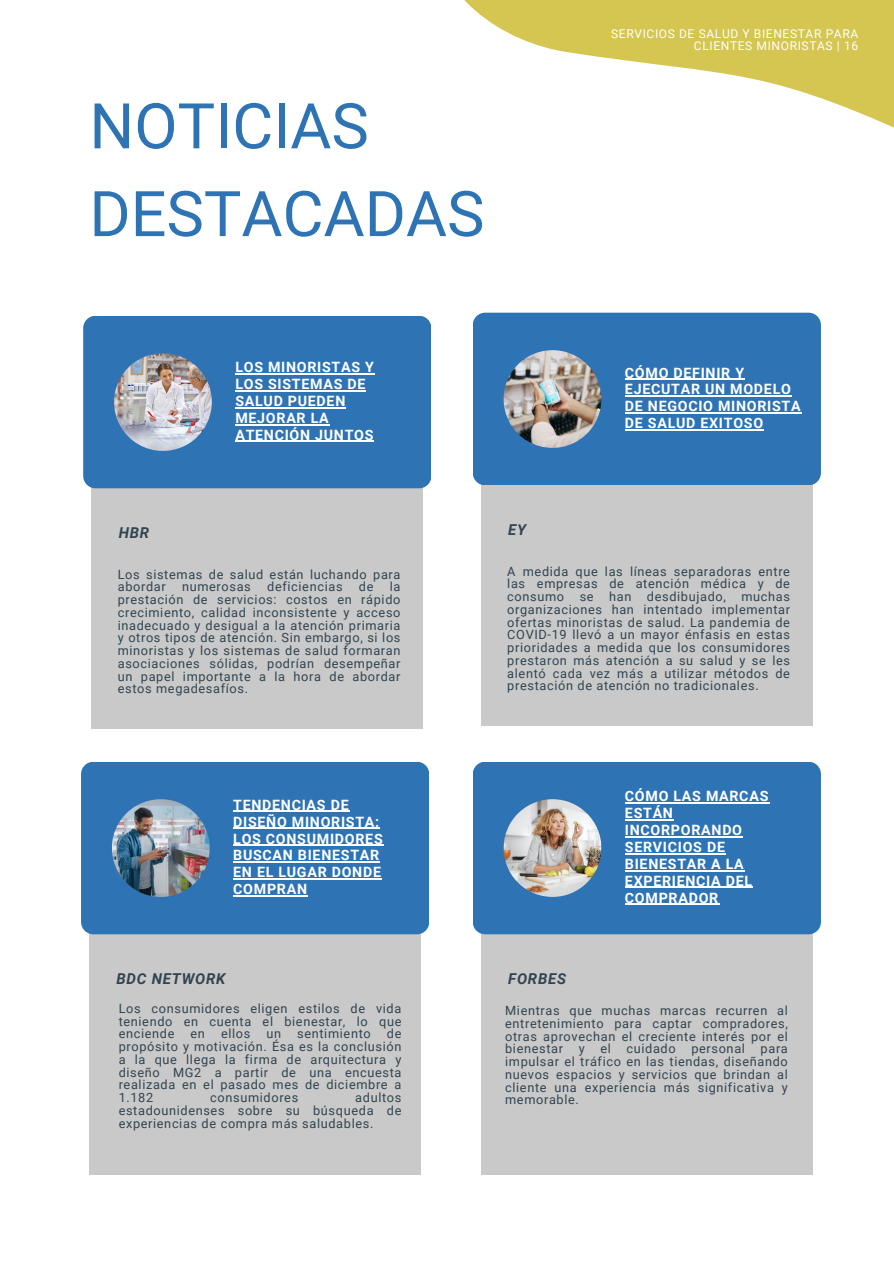
<style>
.page{position:relative;width:894px;height:1264px;background:#fff}
.page>*{position:absolute;margin:0;border:0;box-sizing:border-box;transform-origin:0 0}
.t1{font:63px/87.8px "Roboto";color:#2e74b5}
.t2{font:italic 700 15px "Roboto";letter-spacing:.05em;color:#314450}
.t3{font:700 14.25px/16.8px "Roboto";letter-spacing:.05em;color:#fff}
.t4{font:12.75px/12.8px "Roboto";letter-spacing:.05em;color:#314450;text-align:justify}
.t5{font:12px/12px "Roboto";letter-spacing:.05em;color:#fff;text-align:right}
</style>
<div class="page">
<svg style="left:464px;top:0;width:429px;height:127px;fill:#d5c651"></svg>
<div style="left:89px;top:767px;width:332px;height:407px;background:#c9c9c9"></div>
<div style="left:81px;top:761px;width:348px;height:173px;background:#2e74b5;border-radius:12px"></div>
<img style="left:112px;top:799px;width:97px;height:97px">
<div style="left:481px;top:319px;width:331px;height:406px;background:#c9c9c9"></div>
<div style="left:472px;top:313px;width:348px;height:172px;background:#2e74b5;border-radius:12px"></div>
<img style="left:503px;top:350px;width:98px;height:98px">
<div style="left:91px;top:322px;width:332px;height:406px;background:#c9c9c9"></div>
<div style="left:83px;top:316px;width:348px;height:172px;background:#2e74b5;border-radius:12px"></div>
<img style="left:114px;top:353px;width:98px;height:98px">
<div style="left:481px;top:767px;width:331px;height:407px;background:#c9c9c9"></div>
<div style="left:472px;top:761px;width:348px;height:173px;background:#2e74b5;border-radius:12px"></div>
<img style="left:503px;top:799px;width:98px;height:97px">
<hr style="left:233px;top:810px;width:116px;height:2px;background:#fff">
<hr style="left:233px;top:827px;width:147px;height:1px;background:#fff">
<hr style="left:233px;top:844px;width:150px;height:1px;background:#fff">
<hr style="left:233px;top:861px;width:147px;height:1px;background:#fff">
<hr style="left:233px;top:878px;width:148px;height:1px;background:#fff">
<hr style="left:233px;top:895px;width:75px;height:1px;background:#fff">
<hr style="left:624px;top:379px;width:120px;height:1px;background:#fff">
<hr style="left:624px;top:395px;width:167px;height:2px;background:#fff">
<hr style="left:624px;top:412px;width:177px;height:1px;background:#fff">
<hr style="left:624px;top:429px;width:139px;height:1px;background:#fff">
<hr style="left:235px;top:373px;width:139px;height:1px;background:#fff">
<hr style="left:235px;top:390px;width:131px;height:1px;background:#fff">
<hr style="left:235px;top:407px;width:111px;height:1px;background:#fff">
<hr style="left:235px;top:424px;width:94px;height:1px;background:#fff">
<hr style="left:235px;top:441px;width:139px;height:1px;background:#fff">
<hr style="left:624px;top:802px;width:145px;height:1px;background:#fff">
<hr style="left:624px;top:819px;width:49px;height:1px;background:#fff">
<hr style="left:624px;top:836px;width:118px;height:1px;background:#fff">
<hr style="left:624px;top:853px;width:101px;height:1px;background:#fff">
<hr style="left:624px;top:870px;width:120px;height:1px;background:#fff">
<hr style="left:624px;top:886px;width:128px;height:2px;background:#fff">
<hr style="left:624px;top:903px;width:94px;height:1px;background:#fff">
<h2 class="t1" style="left:89px;top:83px;width:396px">NOTICIAS<br>DESTACADAS</h2>
<p class="t5" style="left:611px;top:28px;width:248px">SERVICIOS DE SALUD Y BIENESTAR PARA<br>CLIENTES MINORISTAS | 16</p>
<h2 class="t3" style="left:235px;top:359px;width:140px">LOS MINORISTAS Y<br>LOS SISTEMAS DE<br>SALUD PUEDEN<br>MEJORAR LA<br>ATENCIÓN JUNTOS</h2>
<p class="t2" style="left:119px;top:523px;width:32px">HBR</p>
<h2 class="t4" style="left:118px;top:568px;width:284px">Los sistemas de salud están luchando para abordar</h2>
<h2 class="t4" style="left:182px;top:580px;width:70px">numerosas</h2>
<h2 class="t4" style="left:267px;top:580px;width:77px">deficiencias</h2>
<h2 class="t4" style="left:359px;top:580px;width:16px">de</h2>
<h2 class="t4" style="left:118px;top:580px;width:284px;text-indent:272px">la prestación de servicios: costos en rápido crecimiento, calidad inconsistente y acceso inadecuado y desigual a la atención primaria y otros tipos de atención. Sin embargo, si los minoristas y los sistemas de salud formaran asociaciones sólidas, podrían desempeñar un papel importante a la hora de abordar estos megadesafíos.</h2>
<p class="t3" style="left:233px;top:796px;width:151px">TENDENCIAS DE<br>DISEÑO MINORISTA:<br>LOS CONSUMIDORES<br>BUSCAN BIENESTAR<br>EN EL LUGAR DONDE<br>COMPRAN</p>
<h2 class="t2" style="left:116px;top:969px;width:110px">BDC NETWORK</h2>
<p class="t4" style="left:119px;top:1002px;width:284px">Los consumidores eligen estilos de vida teniendo en cuenta el bienestar, lo que enciende</p>
<p class="t4" style="left:119px;top:1027px;width:284px;text-indent:268px">de propósito y motivación. Ésa es la conclusión a la que llega la firma de arquitectura y diseño MG2 a partir de una encuesta realizada en el pasado mes de diciembre a 1.182</p>
<p class="t4" style="left:190px;top:1027px;width:16px">en</p>
<p class="t4" style="left:221px;top:1027px;width:31px">ellos</p>
<p class="t4" style="left:266px;top:1027px;width:16px">un</p>
<p class="t4" style="left:297px;top:1027px;width:75px">sentimiento</p>
<p class="t4" style="left:119px;top:1091px;width:284px;text-indent:236px">adultos estadounidenses sobre su búsqueda de experiencias de compra más saludables.</p>
<p class="t4" style="left:210px;top:1091px;width:89px">consumidores</p>
<p class="t3" style="left:624px;top:364px;width:177px">CÓMO DEFINIR Y<br>EJECUTAR UN MODELO<br>DE NEGOCIO MINORISTA<br>DE SALUD EXITOSO</p>
<h2 class="t2" style="left:508px;top:520px;width:20px">EY</h2>
<h2 class="t4" style="left:507px;top:565px;width:284px">A medida que las líneas separadoras entre las empresas de atención médica y de consumo se han desdibujado, muchas organizaciones han intentado implementar ofertas minoristas de salud. La pandemia de COVID-19 llevó a un mayor énfasis en estas prioridades a medida que los consumidores prestaron más atención a su salud y se les alentó cada vez más a utilizar métodos de prestación de atención no tradicionales.</h2>
<h2 class="t3" style="left:624px;top:788px;width:145px">CÓMO LAS MARCAS<br>ESTÁN<br>INCORPORANDO<br>SERVICIOS DE<br>BIENESTAR A LA<br>EXPERIENCIA DEL<br>COMPRADOR</h2>
<p class="t2" style="left:508px;top:969px;width:59px">FORBES</p>
<p class="t4" style="left:505px;top:1004px;width:284px">Mientras que muchas marcas recurren al entretenimiento para captar compradores, otras aprovechan el creciente interés por el bienestar y el cuidado personal para impulsar el tráfico en las tiendas, diseñando nuevos espacios y servicios que brindan al cliente una experiencia más significativa y memorable.</p>
</div>
